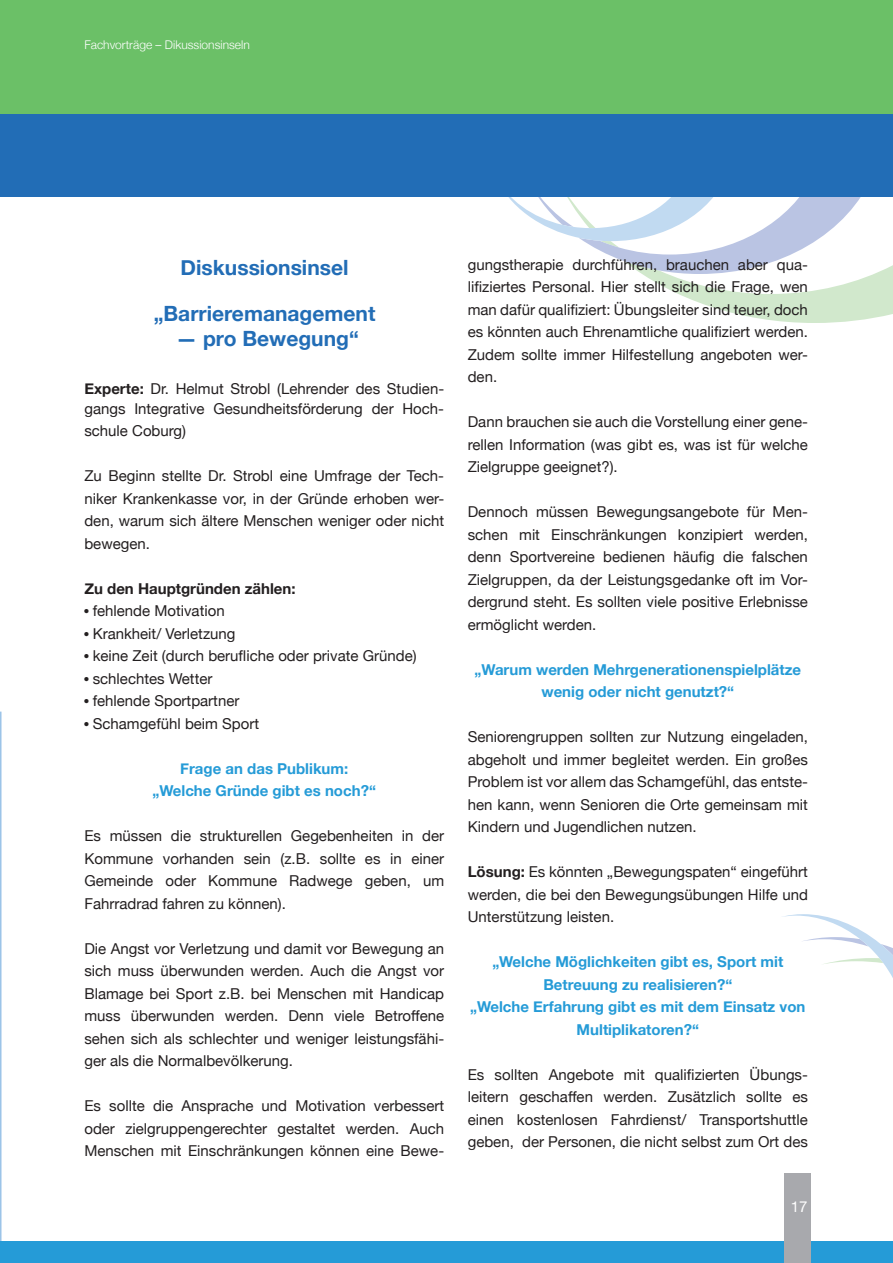
<style>
.page{position:relative;width:893px;height:1263px;background:#fff}
.page>*{position:absolute;margin:0;border:0;box-sizing:border-box;transform-origin:0 0}
.t1{font:700 21px/46.2px "Helvetica Neue";color:#226db6;text-align:center}
.t2{font:15px/22.5px "Helvetica Neue";color:#231f20;text-align:justify}
.t3{font:700 15px/22.5px "Helvetica Neue";color:#259bd7;text-align:center}
.t4{font:700 15px "Helvetica Neue";color:#231f20}
.t5{font:15px "Helvetica Neue";color:#fff}
.t6{font:300 12px "Helvetica Neue";color:#fff}
.s1{font-weight:700}
.s2{font-family:"Eurostile"}
</style>
<div class="page">
<svg style="left:642px;top:265px;width:251px;height:58px;fill:#d1e8cc"></svg>
<svg style="left:508px;top:197px;width:365px;height:77px"></svg>
<div style="left:0;top:83px;width:893px;height:114px;background:#226db6"></div>
<div style="left:0;top:0;width:893px;height:114px;background:#6bc067"></div>
<div style="left:0;top:1241px;width:893px;height:22px;background:#259bd7"></div>
<div style="left:784px;top:1173px;width:26px;height:90px;background:#a8a9ad"></div>
<svg style="left:782px;top:914px;width:111px;height:64px"></svg>
<hr style="left:0;top:0;width:1px;height:115px;background:#6bc067">
<svg style="left:0;top:712px;width:2px;height:529px"></svg>
<p class="t6" style="left:84px;top:35px;width:167px">Fachvorträge – Dikussionsinseln</p>
<h1 class="t1" style="left:154px;top:245px;width:223px">Diskussionsinsel „Barrieremanagement</h1>
<h1 class="t1" style="left:176px;top:316px;width:184px">— pro Bewegung“</h1>
<p class="t2" style="left:84px;top:380px;width:361px;line-height:19.5px"><span class="s1">Experte:</span> Dr. Helmut Strobl (Lehrender des Studien&shy;gangs Integrative Gesundheitsförderung der Hoch-</p>
<p class="t2" style="left:84px;top:420px;width:103px">schule Coburg)</p>
<p class="t2" style="left:84px;top:465px;width:361px">Zu Beginn stellte Dr. Strobl eine Umfrage der Tech&shy;niker Krankenkasse vor, in der Gründe erhoben wer&shy;den, warum sich ältere Menschen weniger oder nicht bewegen.</p>
<p class="t4" style="left:84px;top:576px;width:213px">Zu den Hauptgründen zählen:</p>
<p class="t2" style="left:84px;top:600px;width:142px"><span class="s2">•</span> fehlende Motivation</p>
<p class="t2" style="left:84px;top:623px;width:153px"><span class="s2">•</span> Krankheit/ Verletzung</p>
<p class="t2" style="left:84px;top:645px;width:334px"><span class="s2">•</span> keine Zeit (durch berufliche oder private Gründe)</p>
<p class="t2" style="left:84px;top:668px;width:130px"><span class="s2">•</span> schlechtes Wetter</p>
<p class="t2" style="left:84px;top:690px;width:157px"><span class="s2">•</span> fehlende Sportpartner</p>
<p class="t2" style="left:84px;top:713px;width:176px"><span class="s2">•</span> Schamgefühl beim Sport</p>
<p class="t3" style="left:153px;top:757px;width:225px">Frage an das Publikum: „Welche Gründe gibt es noch?“</p>
<p class="t2" style="left:84px;top:825px;width:361px">Es müssen die strukturellen Gegebenheiten in der Kommune vorhanden sein (z.B. sollte es in einer Gemeinde oder Kommune Radwege geben, um Fahrradrad fahren zu können).</p>
<p class="t2" style="left:84px;top:938px;width:361px">Die Angst vor Verletzung und damit vor Bewegung an sich muss überwunden werden. Auch die Angst vor Blamage bei Sport z.B. bei Menschen mit Handicap muss überwunden werden. Denn viele Betroffene sehen sich als schlechter und weniger leistungsfähi&shy;ger als die Normalbevölkerung.</p>
<p class="t2" style="left:84px;top:1095px;width:361px">Es sollte die Ansprache und Motivation verbessert oder zielgruppengerechter gestaltet werden. Auch Menschen mit Einschränkungen können eine Bewe-</p>
<p class="t2" style="left:468px;top:254px;width:342px">gungstherapie durchführen, brauchen aber qua&shy;lifiziertes Personal. Hier stellt sich die Frage, wen man dafür qualifiziert: Übungsleiter sind teuer, doch es könnten auch Ehrenamtliche qualifiziert werden.<br>Zudem sollte immer Hilfestellung angeboten wer&shy;den.</p>
<p class="t2" style="left:468px;top:411px;width:342px">Dann brauchen sie auch die Vorstellung einer gene&shy;rellen Information (was gibt es, was ist für welche Zielgruppe geeignet?).</p>
<p class="t2" style="left:468px;top:501px;width:342px">Dennoch müssen Bewegungsangebote für Men&shy;schen mit Einschränkungen konzipiert werden, denn Sportvereine bedienen häufig die falschen Zielgruppen, da der Leistungsgedanke oft im Vor&shy;dergrund steht. Es sollten viele positive Erlebnisse ermöglicht werden.</p>
<p class="t3" style="left:474px;top:658px;width:328px">„Warum werden Mehrgenerationenspielplätze wenig oder nicht genutzt?“</p>
<p class="t2" style="left:468px;top:726px;width:342px">Seniorengruppen sollten zur Nutzung eingeladen, abgeholt und immer begleitet werden. Ein großes Problem ist vor allem das Schamgefühl, das entste&shy;hen kann, wenn Senioren die Orte gemeinsam mit Kindern und Jugendlichen nutzen.</p>
<p class="t2" style="left:468px;top:861px;width:342px"><span class="s1">Lösung:</span> Es könnten „Bewegungspaten“ eingeführt werden, die bei den Bewegungsübungen Hilfe und Unterstützung leisten.</p>
<p class="t3" style="left:470px;top:951px;width:337px">„Welche Möglichkeiten gibt es, Sport mit Betreuung zu realisieren?“<br>„Welche Erfahrung gibt es mit dem Einsatz von Multiplikatoren?“</p>
<p class="t2" style="left:468px;top:1064px;width:342px">Es sollten Angebote mit qualifizierten Übungs&shy;leitern geschaffen werden. Zusätzlich sollte es einen kostenlosen Fahrdienst/ Transportshuttle geben, der Personen, die nicht selbst zum Ort des</p>
<p class="t5" style="left:791px;top:1196px;width:18px">17</p>
</div>
